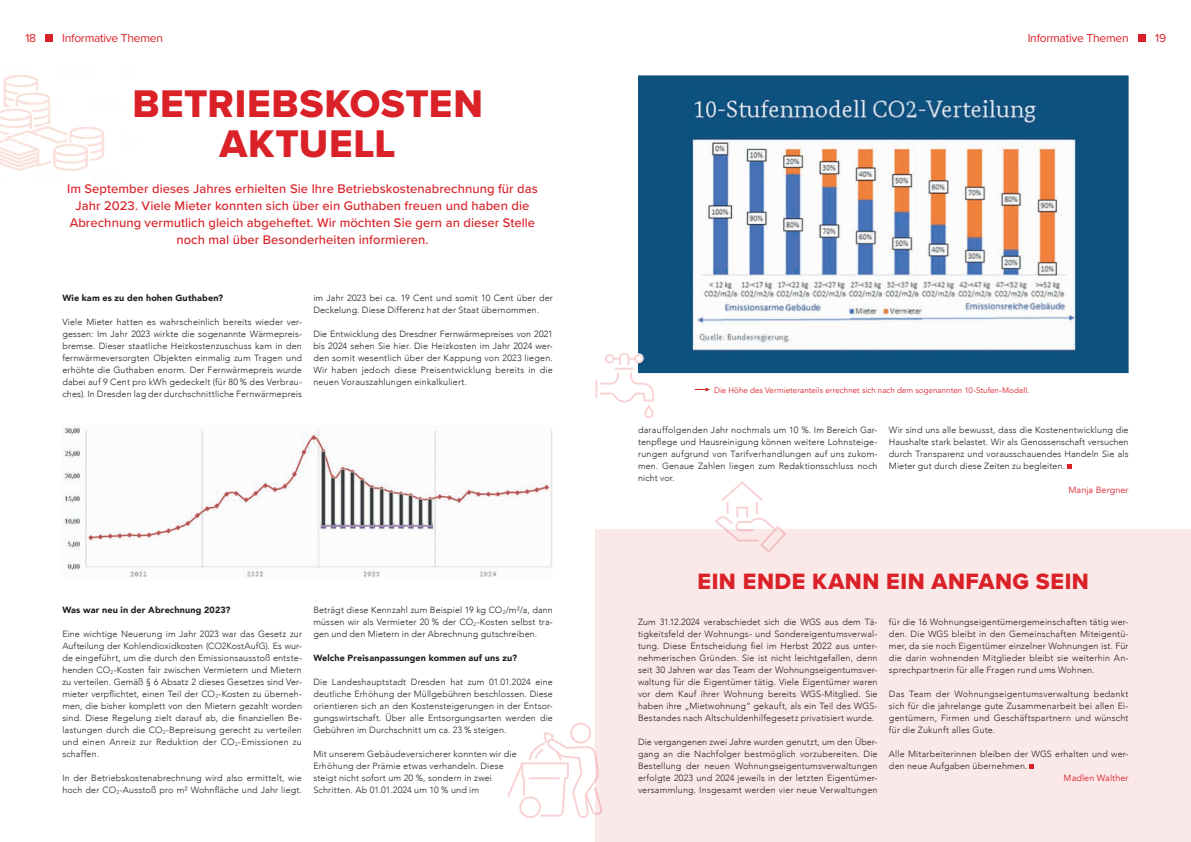
<style>
.page{position:relative;width:1191px;height:842px;background:#fff}
.page>*{position:absolute;margin:0;border:0;box-sizing:border-box;transform-origin:0 0}
.t1{font:40px/40px "Proxima Nova Extrabld";letter-spacing:.015em;color:#da2128;text-align:center}
.t2{font:23px "Proxima Nova Extrabld";letter-spacing:.02em;color:#da2128}
.t3{font:500 13px/17px "Proxima Nova";letter-spacing:.005em;color:#da2128;text-align:center}
.t4{font:12px "Proxima Nova";letter-spacing:-.02em;color:#da2128}
.t5{font:300 9px/12px "Avenir";letter-spacing:.015em;color:#231f20;text-align:justify}
.t6{font:900 9px "Avenir";letter-spacing:.015em;color:#231f20}
.t7{font:9px "Avenir";letter-spacing:.01em;color:#da2128}
.t8{font:8px "Avenir";letter-spacing:.005em;color:#da2128}
</style>
<div class="page">
<div style="left:1138px;top:34px;width:8px;height:8px;background:#da2128"></div>
<div style="left:45px;top:34px;width:8px;height:8px;background:#da2128"></div>
<svg style="left:1067px;top:464px;width:4px;height:4px"></svg>
<div style="left:595px;top:529px;width:596px;height:313px;background:#fbe9e9"></div>
<svg style="left:1029px;top:764px;width:5px;height:4px"></svg>
<img style="left:62px;top:426px;width:491px;height:151px">
<div style="left:638px;top:75px;width:490px;height:298px;background:#0d517f"></div>
<img style="left:0;top:75px;width:104px;height:106px">
<svg style="left:694px;top:388px;width:16px;height:4px"></svg>
<svg style="left:507px;top:722px;width:96px;height:96px"></svg>
<svg style="left:715px;top:481px;width:71px;height:72px"></svg>
<svg style="left:595px;top:352px;width:60px;height:67px"></svg>
<img style="left:688px;top:96px;width:391px;height:260px">
<h3 class="t4" style="left:25px;top:29px;width:12px">18</h3>
<h3 class="t4" style="left:62px;top:29px;width:102px">Informative Themen</h3>
<h3 class="t4" style="left:1027px;top:29px;width:102px">Informative Themen</h3>
<h3 class="t4" style="left:1155px;top:29px;width:12px">19</h3>
<h1 class="t1" style="left:132px;top:83px;width:352px">BETRIEBSKOSTEN<br>AKTUELL</h1>
<p class="t3" style="left:67px;top:179px;width:472px">Im September dieses Jahres erhielten Sie Ihre Betriebskostenabrechnung für das Jahr 2023. Viele Mieter konnten sich über ein Guthaben freuen und haben die Abrechnung vermutlich gleich abgeheftet. Wir möchten Sie gern an dieser Stelle noch mal über Besonderheiten informieren.</p>
<p class="t6" style="left:62px;top:290px;width:162px">Wie kam es zu den hohen Guthaben?</p>
<p class="t5" style="left:62px;top:316px;width:241px">Viele Mieter hatten es wahrscheinlich bereits wieder ver&shy;gessen: Im Jahr 2023 wirkte die sogenannte Wärmepreis&shy;bremse. Dieser staatliche Heizkostenzuschuss kam in den fernwärmeversorgten Objekten einmalig zum Tragen und erhöhte die Guthaben enorm. Der Fernwärmepreis wurde dabei auf 9 Cent pro kWh gedeckelt (für 80 % des Verbrau&shy;ches). In Dresden lag der durchschnittliche Fernwärmepreis</p>
<p class="t5" style="left:313px;top:292px;width:241px">im Jahr 2023 bei ca. 19 Cent und somit 10 Cent über der<br>Deckelung. Diese Differenz hat der Staat übernommen.</p>
<p class="t5" style="left:313px;top:328px;width:241px">Die Entwicklung des Dresdner Fernwärmepreises von 2021 bis 2024 sehen Sie hier. Die Heizkosten im Jahr 2024 wer&shy;den somit wesentlich über der Kappung von 2023 liegen.<br>Wir haben jedoch diese Preisentwicklung bereits in die neuen Vorauszahlungen einkalkuliert.</p>
<p class="t6" style="left:62px;top:602px;width:170px">Was war neu in der Abrechnung 2023?</p>
<p class="t5" style="left:62px;top:628px;width:241px">Eine wichtige Neuerung im Jahr 2023 war das Gesetz zur Aufteilung der Kohlendioxidkosten (CO2KostAufG). Es wur&shy;de eingeführt, um die durch den Emissionsausstoß entste&shy;henden CO<sub>2</sub>-Kosten fair zwischen Vermietern und Mietern zu verteilen. Gemäß § 6 Absatz 2 dieses Gesetzes sind Ver&shy;mieter verpflichtet, einen Teil der CO<sub>2</sub>-Kosten zu überneh&shy;men, die bisher komplett von den Mietern gezahlt worden sind. Diese Regelung zielt darauf ab, die finanziellen Be&shy;lastungen durch die CO<sub>2</sub>-Bepreisung gerecht zu verteilen und einen Anreiz zur Reduktion der CO<sub>2</sub>-Emissionen zu schaffen.</p>
<p class="t5" style="left:62px;top:772px;width:241px">In der Betriebskostenabrechnung wird also ermittelt, wie hoch der CO<sub>2</sub>-Ausstoß pro m² Wohnfläche und Jahr liegt.</p>
<p class="t5" style="left:313px;top:604px;width:241px">Beträgt diese Kennzahl zum Beispiel 19 kg CO<sub>2</sub>/m²/a, dann müssen wir als Vermieter 20 % der CO<sub>2</sub>-Kosten selbst tra&shy;gen und den Mietern in der Abrechnung gutschreiben.</p>
<p class="t6" style="left:313px;top:650px;width:205px">Welche Preisanpassungen kommen auf uns zu?</p>
<p class="t5" style="left:313px;top:676px;width:241px">Die Landeshauptstadt Dresden hat zum 01.01.2024 eine deutliche Erhöhung der Müllgebühren beschlossen. Diese orientieren sich an den Kostensteigerungen in der Entsor&shy;gungswirtschaft. Über alle Entsorgungsarten werden die Gebühren im Durchschnitt um ca. 23 % steigen.</p>
<p class="t5" style="left:313px;top:748px;width:205px;text-align:left">Mit unserem Gebäudeversicherer konnten wir die Erhöhung der Prämie etwas verhandeln. Diese steigt nicht sofort um 20 %, sondern in zwei Schritten. Ab 01.01.2024 um 10 % und im</p>
<p class="t8" style="left:714px;top:386px;width:317px">Die Höhe des Vermieteranteils errechnet sich nach dem sogenannten 10-Stufen-Modell.</p>
<p class="t5" style="left:638px;top:424px;width:241px">darauffolgenden Jahr nochmals um 10 %. Im Bereich Gar&shy;tenpflege und Hausreinigung können weitere Lohnsteige&shy;rungen aufgrund von Tarifverhandlungen auf uns zukom&shy;men. Genaue Zahlen liegen zum Redaktionsschluss noch nicht vor.</p>
<p class="t5" style="left:889px;top:424px;width:241px">Wir sind uns alle bewusst, dass die Kostenentwicklung die Haushalte stark belastet. Wir als Genossenschaft versuchen durch Transparenz und vorausschauendes Handeln Sie als Mieter gut durch diese Zeiten zu begleiten.</p>
<p class="t7" style="left:1068px;top:485px;width:62px">Manja Bergner</p>
<h2 class="t2" style="left:697px;top:564px;width:393px">EIN ENDE KANN EIN ANFANG SEIN</h2>
<p class="t5" style="left:638px;top:616px;width:241px">Zum 31.12.2024 verabschiedet sich die WGS aus dem Tä&shy;tigkeitsfeld der Wohnungs- und Sondereigentumsverwal&shy;tung. Diese Entscheidung fiel im Herbst 2022 aus unter&shy;nehmerischen Gründen. Sie ist nicht leichtgefallen, denn seit 30 Jahren war das Team der Wohnungseigentumsver&shy;waltung für die Eigentümer tätig. Viele Eigentümer waren vor dem Kauf ihrer Wohnung bereits WGS-Mitglied. Sie haben ihre „Mietwohnung“ gekauft, als ein Teil des WGS-Bestandes nach Altschuldenhilfegesetz privatisiert wurde.</p>
<p class="t5" style="left:638px;top:736px;width:241px">Die vergangenen zwei Jahre wurden genutzt, um den Über&shy;gang an die Nachfolger bestmöglich vorzubereiten. Die Bestellung der neuen Wohnungseigentumsverwaltungen erfolgte 2023 und 2024 jeweils in der letzten Eigentümer&shy;versammlung. Insgesamt werden vier neue Verwaltungen</p>
<p class="t5" style="left:889px;top:616px;width:241px">für die 16 Wohnungseigentümergemeinschaften tätig wer&shy;den. Die WGS bleibt in den Gemeinschaften Miteigentü&shy;mer, da sie noch Eigentümer einzelner Wohnungen ist. Für die darin wohnenden Mitglieder bleibt sie weiterhin An&shy;sprechpartnerin für alle Fragen rund ums Wohnen.</p>
<p class="t5" style="left:889px;top:688px;width:241px">Das Team der Wohnungseigentumsverwaltung bedankt sich für die jahrelange gute Zusammenarbeit bei allen Ei&shy;gentümern, Firmen und Geschäftspartnern und wünscht für die Zukunft alles Gute.</p>
<p class="t5" style="left:889px;top:748px;width:241px">Alle Mitarbeiterinnen bleiben der WGS erhalten und wer&shy;den neue Aufgaben übernehmen.</p>
<p class="t7" style="left:1063px;top:773px;width:67px">Madlen Walther</p>
</div>
